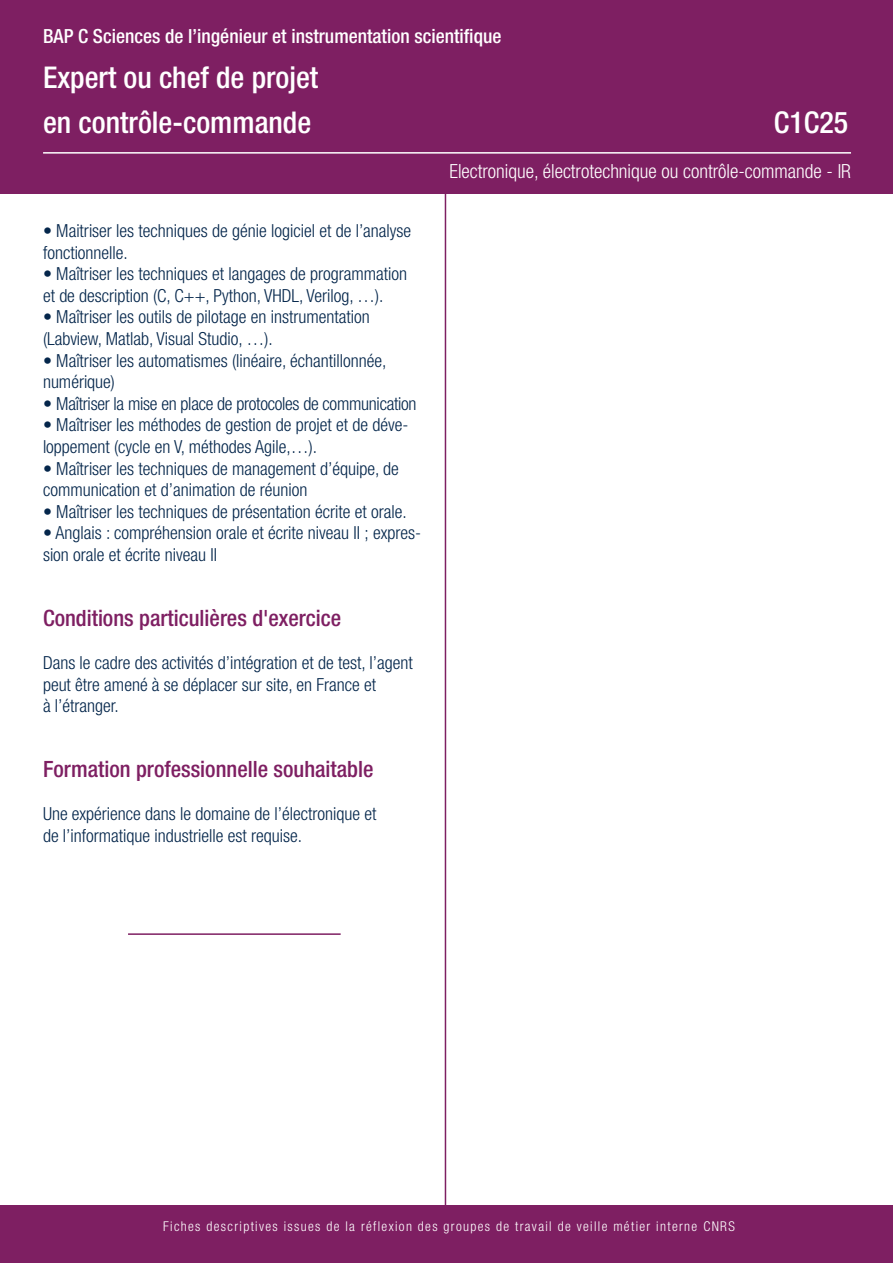
<style>
.page{position:relative;width:893px;height:1263px;background:#fff}
.page>*{position:absolute;margin:0;border:0;box-sizing:border-box;transform-origin:0 0}
.t1{font:500 condensed 30px/45px "Helvetica Neue LT Std";color:#fff}
.t2{font:500 condensed 22.5px "Helvetica Neue LT Std";color:#7e1f62}
.t3{font:500 condensed 19.5px "Helvetica Neue LT Std";color:#fff}
.t4{font:300 condensed 19.5px "Helvetica Neue LT Std";color:#fff}
.t5{font:300 condensed 18px/21.6px "Helvetica Neue LT Std";color:#04264b}
.t6{font:300 condensed 13.5px "Helvetica Neue LT Std";letter-spacing:.1em;color:#fff}
</style>
<div class="page">
<hr style="left:445px;top:0;width:1px;height:1209px;background:#7e1f62">
<div style="left:0;top:0;width:893px;height:194px;background:#7e1f62"></div>
<hr style="left:43px;top:152px;width:808px;height:2px;background:#fff">
<hr style="left:128px;top:933px;width:213px;height:2px;background:#7e1f62">
<div style="left:0;top:1205px;width:893px;height:58px;background:#7e1f62"></div>
<p class="t3" style="left:43px;top:29px;width:460px">BAP C Sciences de l’ingénieur et instrumentation scientifique</p>
<h1 class="t1" style="left:43px;top:57px;width:277px">Expert ou chef de projet en contrôle-commande</h1>
<h1 class="t1" style="left:774px;top:102px;width:76px">C1C25</h1>
<p class="t4" style="left:449px;top:164px;width:403px">Electronique, électrotechnique ou contrôle-commande - IR</p>
<p class="t5" style="left:43px;top:221px;width:370px">• Maitriser les techniques de génie logiciel et de l’analyse fonctionnelle.</p>
<p class="t5" style="left:43px;top:264px;width:366px">• Maîtriser les techniques et langages de programmation et de description (C, C++, Python, VHDL, Verilog, …).</p>
<p class="t5" style="left:43px;top:308px;width:328px">• Maîtriser les outils de pilotage en instrumentation (Labview, Matlab, Visual Studio, …).</p>
<p class="t5" style="left:43px;top:351px;width:345px">• Maîtriser les automatismes (linéaire, échantillonnée, numérique)</p>
<p class="t5" style="left:43px;top:394px;width:375px">• Maîtriser la mise en place de protocoles de communication</p>
<p class="t5" style="left:43px;top:416px;width:367px">• Maîtriser les méthodes de gestion de projet et de déve&shy;loppement (cycle en V, méthodes Agile,…).</p>
<p class="t5" style="left:43px;top:459px;width:357px">• Maîtriser les techniques de management d’équipe, de communication et d’animation de réunion</p>
<p class="t5" style="left:43px;top:502px;width:365px">• Maîtriser les techniques de présentation écrite et orale.</p>
<p class="t5" style="left:43px;top:524px;width:379px">• Anglais : compréhension orale et écrite niveau II ; expres&shy;sion orale et écrite niveau II</p>
<p class="t2" style="left:43px;top:610px;width:300px">Conditions particulières d'exercice</p>
<p class="t5" style="left:43px;top:653px;width:371px">Dans le cadre des activités d’intégration et de test, l’agent peut être amené à se déplacer sur site, en France et<br>à l’étranger.</p>
<p class="t2" style="left:43px;top:761px;width:332px">Formation professionnelle souhaitable</p>
<p class="t5" style="left:43px;top:804px;width:335px">Une expérience dans le domaine de l’électronique et de l’informatique industrielle est requise.</p>
<p class="t6" style="left:163px;top:1221px;width:573px">Fiches descriptives issues de la réflexion des groupes de travail de veille métier interne CNRS</p>
</div>
